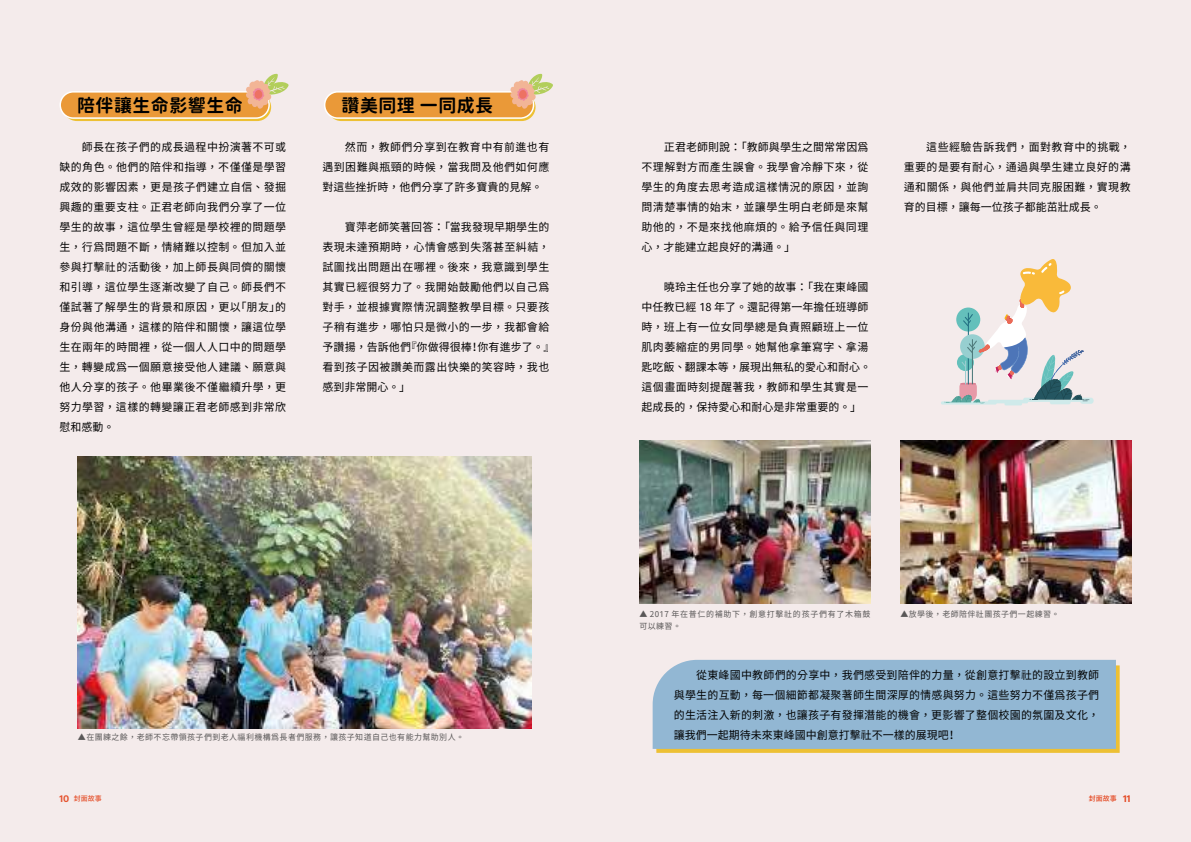
<style>
.page{position:relative;width:1191px;height:842px;background:#fff}
.page>*{position:absolute;margin:0;border:0;box-sizing:border-box;transform-origin:0 0}
.t1{font:18px "Gen Sen Rounded TW B";letter-spacing:.025em;color:#000}
.t2{font:11px/20px "Gen Seki Gothic TW R";letter-spacing:.035em;color:#000;text-align:justify}
.t3{font:11px/20px "Gen Seki Gothic TW R";letter-spacing:.005em;color:#000}
.t4{font:11px "Gen Seki Gothic TW R";color:#000}
.t5{font:600 9px "Neutronic";color:#e5522e}
.t6{font:600 9px "Neutronic";color:#e44822}
.t7{font:8px "Gen Seki Gothic TW R";letter-spacing:.05em;color:#595757}
.t8{font:8px "Gen Seki Gothic TW R";letter-spacing:.09em;color:#595757}
.t9{font:7px "Gen Seki Gothic TW M";color:#e5522e}
.t10{font:7px "Gen Seki Gothic TW M";color:#e44822}
</style>
<div class="page">
<div style="left:595px;top:0;width:596px;height:842px;background:#f4ebeb"></div>
<div style="left:0;top:0;width:595px;height:842px;background:#f4ebeb"></div>
<svg style="left:656px;top:665px;width:463px;height:88px;background:#edc139"></svg>
<div style="left:652px;top:660px;width:464px;height:89px;background:#92b7d3"></div>
<div style="left:327px;top:93px;width:208px;height:28px;background:#edc034;border-radius:14px"></div>
<div style="left:325px;top:92px;width:208px;height:26px;background:#ea9938;border-radius:13px"></div>
<div style="left:324px;top:91px;width:210px;height:28px;border:2px solid #fff;border-radius:13px"></div>
<svg style="left:509px;top:74px;width:44px;height:35px"></svg>
<div style="left:63px;top:93px;width:208px;height:28px;background:#edc034;border-radius:14px"></div>
<div style="left:60px;top:92px;width:209px;height:26px;background:#ea9938;border-radius:13px"></div>
<div style="left:59px;top:91px;width:211px;height:28px;border:2px solid #fff;border-radius:13px"></div>
<svg style="left:245px;top:74px;width:43px;height:35px"></svg>
<img style="left:78px;top:456px;width:453px;height:273px">
<img style="left:900px;top:440px;width:231px;height:163px">
<hr style="left:1004px;top:402px;width:18px;height:3px;background:#cfeaea">
<svg style="left:941px;top:401px;width:55px;height:4px"></svg>
<svg style="left:944px;top:259px;width:149px;height:145px"></svg>
<img style="left:639px;top:440px;width:231px;height:163px">
<h1 class="t1" style="left:77px;top:95px;width:167px">陪伴讓生命影響生命</h1>
<h1 class="t1" style="left:341px;top:95px;width:153px">讚美同理 一同成長</h1>
<p class="t2" style="left:59px;top:137px;width:228px;text-indent:22px">師長在孩子們的成長過程中扮演著不可或缺的角色。他們的陪伴和指導，不僅僅是學習成效的影響因素，更是孩子們建立自信、發掘興趣的重要支柱。正君老師向我們分享了一位學生的故事，這位學生曾經是學校裡的問題學生，行為問題不斷，情緒難以控制。但加入並參與打擊社的活動後，加上師長與同儕的關懷和引導，這位學生逐漸改變了自己。師長們不僅試著了解學生的背景和原因，更以「朋友」的身份與他溝通，這樣的陪伴和關懷，讓這位學生在兩年的時間裡，從一個人人口中的問題學生，轉變成為一個願意接受他人建議、願意與他人分享的孩子。他畢業後不僅繼續升學，更努力學習，這樣的轉變讓正君老師感到非常欣慰和感動。</p>
<p class="t2" style="left:322px;top:137px;width:228px;text-indent:22px">然而，教師們分享到在教育中有前進也有遇到困難與瓶頸的時候，當我問及他們如何應對這些挫折時，他們分享了許多寶貴的見解。</p>
<p class="t2" style="left:322px;top:217px;width:228px;text-indent:22px">寶萍老師笑著回答：「當我發現早期學生的表現未達預期時，心情會感到失落甚至糾結，試圖找出問題出在哪裡。後來，我意識到學生其實已經很努力了。我開始鼓勵他們以自己為對手，並根據實際情況調整教學目標。只要孩子稍有進步，哪怕只是微小的一步，我都會給予讚揚，告訴他們『你做得很棒！你有進步了。』看到孩子因被讚美而露出快樂的笑容時，我也感到非常開心。」</p>
<p class="t2" style="left:641px;top:137px;width:228px;text-indent:22px">正君老師則說：「教師與學生之間常常因為不理解對方而產生誤會。我學會冷靜下來，從學生的角度去思考造成這樣情況的原因，並詢問清楚事情的始末，並讓學生明白老師是來幫助他的，不是來找他麻煩的。給予信任與同理心，才能建立起良好的溝通。」</p>
<p class="t3" style="left:641px;top:277px;width:231px;text-indent:22px">曉玲主任也分享了她的故事：「我在東峰國中任教已經 18 年了。還記得第一年擔任班導師時，班上有一位女同學總是負責照顧班上一位肌肉萎縮症的男同學。她幫他拿筆寫字、拿湯匙吃飯、翻課本等，展現出無私的愛心和耐心。這個畫面時刻提醒著我，教師和學生其實是一起成長的，保持愛心和耐心是非常重要的。」</p>
<p class="t2" style="left:904px;top:137px;width:228px;text-indent:22px">這些經驗告訴我們，面對教育中的挑戰，重要的是要有耐心，通過與學生建立良好的溝通和關係，與他們並肩共同克服困難，實現教育的目標，讓每一位孩子都能茁壯成長。</p>
<p class="t8" style="left:639px;top:609px;width:233px">▲ 2017 年在普仁的補助下，創意打擊社的孩子們有了木箱鼓</p>
<p class="t7" style="left:900px;top:609px;width:161px">▲放學後，老師陪伴社團孩子們一起練習。</p>
<p class="t7" style="left:639px;top:621px;width:43px">可以練習。</p>
<p class="t2" style="left:674px;top:665px;width:427px;text-indent:22px">從東峰國中教師們的分享中，我們感受到陪伴的力量，從創意打擊社的設立到教師與學生的互動，每一個細節都凝聚著師生間深厚的情感與努力。這些努力不僅為孩子們的生活注入新的刺激，也讓孩子有發揮潛能的機會，更影響了整個校園的氛圍及文化，</p>
<p class="t7" style="left:78px;top:733px;width:387px">▲在團練之餘，老師不忘帶領孩子們到老人福利機構為長者們服務，讓孩子知道自己也有能力幫助別人。</p>
<p class="t4" style="left:674px;top:728px;width:285px">讓我們一起期待未來東峰國中創意打擊社不一樣的展現吧！</p>
<p class="t5" style="left:59px;top:794px;width:11px">10</p>
<p class="t6" style="left:1123px;top:794px;width:9px">11</p>
<p class="t9" style="left:74px;top:795px;width:29px">封面故事</p>
<p class="t10" style="left:1088px;top:795px;width:29px">封面故事</p>
</div>
